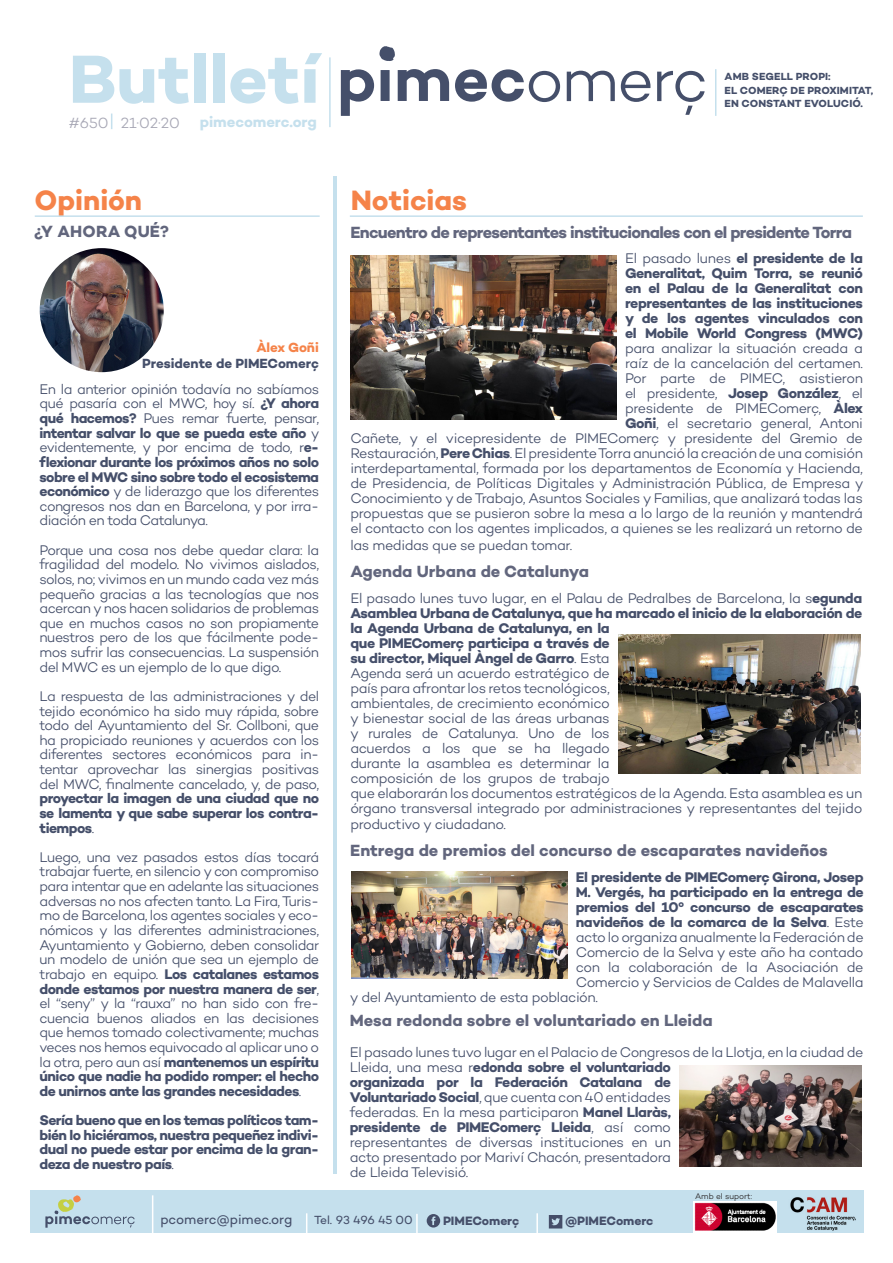
<style>
.page{position:relative;width:893px;height:1263px;background:#fff}
.page>*{position:absolute;margin:0;border:0;box-sizing:border-box;transform-origin:0 0}
.t1{font:700 69.15px "Campton";color:#c5e0ed}
.titols_taronges{font:700 28.5px "Campton";color:#f58349}
.titol_noticies{font:700 16.5px "Campton";letter-spacing:-.01em;color:#62667d}
.titol_noticies-2{font:700 16.5px "Campton";letter-spacing:-.045em;color:#62667d}
.titol_opinió{font:700 16.5px "Campton";letter-spacing:.01em;color:#62667d}
.t2{font:700 15px "Campton";letter-spacing:-.005em;color:#c5e0ed}
.t3{font:300 15px "Campton";letter-spacing:-.005em;color:#a6a6b4}
.t4{font:300 14.25px/14.7px "Campton";letter-spacing:-.035em;color:#454f6a;text-align:justify}
.t5{font:700 14.25px/14.7px "Campton";letter-spacing:-.035em;color:#454f6a;text-align:justify}
.t6{font:700 13.5px "Campton";letter-spacing:-.005em;color:#454f6a}
.t7{font:13.5px "Campton";letter-spacing:-.01em;color:#454f6a}
.t8{font:700 13.5px "Campton";color:#f58349}
.t9{font:700 12.3px "Campton";letter-spacing:-.01em;color:#454f6a}
.t10{font:12px "Campton";letter-spacing:-.015em;color:#454f6a}
.t11{font:700 10.5px/13.5px "Campton";letter-spacing:.01em;color:#454f6a}
.t12{font:300 8.25px "Campton";color:#231f20}
.s1{font-weight:700}
.s2{font-weight:300}
</style>
<div class="page">
<div style="left:30px;top:1190px;width:834px;height:43px;background:#c5e0ed"></div>
<hr style="left:329px;top:57px;width:2px;height:70px;background:#c5e0ed">
<hr style="left:715px;top:69px;width:1px;height:47px;background:#c5e0ed">
<svg style="left:45px;top:1195px;width:90px;height:33px"></svg>
<hr style="left:152px;top:1195px;width:1px;height:58px;background:#fff">
<hr style="left:306px;top:1213px;width:1px;height:33px;background:#fff">
<hr style="left:536px;top:1213px;width:2px;height:33px;background:#fff">
<hr style="left:416px;top:1214px;width:2px;height:32px;background:#fff">
<svg style="left:549px;top:1215px;width:13px;height:13px"></svg>
<div style="left:427px;top:1214px;width:13px;height:13px;background:#454e69;border-radius:50%"></div>
<svg style="left:431px;top:1216px;width:4px;height:9px"></svg>
<svg style="left:341px;top:69px;width:364px;height:47px"></svg>
<svg style="left:379px;top:46px;width:16px;height:15px"></svg>
<hr style="left:350px;top:215px;width:513px;height:2px;background:#c5e0ed">
<hr style="left:35px;top:215px;width:285px;height:2px;background:#c5e0ed">
<hr style="left:333px;top:176px;width:3px;height:998px;background:#c5e0ed">
<img style="left:790px;top:1197px;width:66px;height:34px">
<img style="left:694px;top:1201px;width:82px;height:31px">
<svg style="left:111px;top:114px;width:1px;height:15px"></svg>
<img style="left:40px;top:248px;width:124px;height:124px;border-radius:62px">
<img style="left:618px;top:635px;width:243px;height:139px">
<img style="left:351px;top:872px;width:216px;height:106px">
<img style="left:350px;top:255px;width:266px;height:164px">
<img style="left:679px;top:1066px;width:182px;height:100px">
<p class="t1" style="left:69px;top:35px;width:252px">Butlletí</p>
<p class="t3" style="left:69px;top:113px;width:113px">#650 21·02·20</p>
<p class="t2" style="left:200px;top:112px;width:119px">pimecomerc.org</p>
<p class="titols_taronges" style="left:34px;top:182px;width:109px">Opinión</p>
<p class="titol_opinió" style="left:34px;top:221px;width:137px">¿Y AHORA QUÉ?</p>
<p class="t8" style="left:256px;top:339px;width:64px">Àlex Goñi</p>
<p class="t6" style="left:142px;top:355px;width:178px">Presidente de PIMEComerç</p>
<p class="t4" style="left:40px;top:381px;width:282px">En la anterior opinión todavía no sabíamos qué pasaría con el MWC, hoy sí. <span class="s1">¿Y ahora qué hacemos?</span> Pues remar fuerte, pensar, <span class="s1">intentar salvar lo que se pueda este año</span> y evidentemente, y por encima de todo, r<span class="s1">e&shy;flexionar durante los próximos años no solo sobre el MWC sino sobre todo el ecosistema económico</span> y de liderazgo que los diferentes congresos nos dan en Barcelona, y por irra&shy;diación en toda Catalunya.</p>
<p class="t4" style="left:40px;top:542px;width:281px">Porque una cosa nos debe quedar clara: la fragilidad del modelo. No vivimos aislados, solos, no; vivimos en un mundo cada vez más pequeño gracias a las tecnologías que nos acercan y nos hacen solidarios de problemas que en muchos casos no son propiamente nuestros pero de los que fácilmente pode&shy;mos sufrir las consecuencias. La suspensión del MWC es un ejemplo de lo que digo.</p>
<p class="t4" style="left:40px;top:688px;width:281px">La respuesta de las administraciones y del tejido económico ha sido muy rápida, sobre todo del Ayuntamiento del Sr. Collboni, que ha propiciado reuniones y acuerdos con los diferentes sectores económicos para in&shy;tentar aprovechar las sinergias positivas del MWC, finalmente cancelado, y, de paso, <span class="s1">proyectar la imagen de una ciudad que no se lamenta y que sabe superar los contra&shy;tiempos</span>.</p>
<p class="t4" style="left:40px;top:849px;width:281px">Luego, una vez pasados estos días tocará trabajar fuerte, en silencio y con compromiso para intentar que en adelante las situaciones adversas no nos afecten tanto. La Fira, Turis&shy;mo de Barcelona, los agentes sociales y eco&shy;nómicos y las diferentes administraciones, Ayuntamiento y Gobierno, deben consolidar un modelo de unión que sea un ejemplo de trabajo en equipo. <span class="s1">Los catalanes estamos donde estamos por nuestra manera de ser</span>, el “seny” y la “rauxa” no han sido con fre&shy;cuencia buenos aliados en las decisiones que hemos tomado colectivamente; muchas veces nos hemos equivocado al aplicar uno o la otra, pero aun así <span class="s1">mantenemos un espíritu único que nadie ha podido romper: el hecho de unirnos ante las grandes necesidades</span>.</p>
<p class="t5" style="left:40px;top:1113px;width:281px">Sería bueno que en los temas políticos tam&shy;bién lo hiciéramos, nuestra pequeñez indivi&shy;dual no puede estar por encima de la gran&shy;deza de nuestro país<span class="s2">.</span></p>
<p class="titols_taronges" style="left:351px;top:182px;width:118px">Noticias</p>
<p class="t11" style="left:725px;top:70px;width:107px">AMB SEGELL PROPI:</p>
<p class="t11" style="left:725px;top:83px;width:150px">EL COMERÇ DE PROXIMITAT,<br>EN CONSTANT EVOLUCIÓ.</p>
<p class="titol_noticies-2" style="left:350px;top:221px;width:503px">Encuentro de representantes institucionales con el presidente Torra</p>
<p class="t4" style="left:350px;top:251px;width:515px;text-align:right">El pasado lunes <span class="s1">el presidente de la<br>Generalitat, Quim Torra, se reunió<br>en el Palau de la Generalitat con<br>representantes de las instituciones<br>y de los agentes vinculados con<br>el Mobile World Congress (MWC)<br></span>para analizar la situación creada a<br>raíz de la cancelación del certamen.<br>Por parte de PIMEC, asistieron<br>el presidente, <span class="s1">Josep González</span>, el<br>presidente de PIMEComerç, <span class="s1">Àlex<br>Goñi</span>, el secretario general, Antoni<br>Cañete, y el vicepresidente de PIMEComerç y presidente del Gremio de Restauración, <span class="s1">Pere Chias</span>. El presidente Torra anunció la creación de una comisión interdepartamental, formada por los departamentos de Economía y Hacienda, de Presidencia, de Políticas Digitales y Administración Pública, de Empresa y Conocimiento y de Trabajo, Asuntos Sociales y Familias, que analizará todas las propuestas que se pusieron sobre la mesa a lo largo de la reunión y mantendrá el contacto con los agentes implicados, a quienes se les realizará un retorno de</p>
<p class="t4" style="left:350px;top:538px;width:223px">las medidas que se puedan tomar.</p>
<p class="titol_noticies" style="left:350px;top:561px;width:240px">Agenda Urbana de Catalunya</p>
<p class="t4" style="left:350px;top:590px;width:513px;text-align:left">El pasado lunes tuvo lugar, en el Palau de Pedralbes de Barcelona, la s<span class="s1">egunda Asamblea Urbana de Catalunya, que ha marcado el inicio de la elaboración de la Agenda Urbana de Catalunya, en la<br>que PIMEComerç participa a través de<br>su director, Miquel Àngel de Garro</span>. Esta<br>Agenda será un acuerdo estratégico de<br>país para afrontar los retos tecnológicos,<br>ambientales, de crecimiento económico<br>y bienestar social de las áreas urbanas<br>y rurales de Catalunya. Uno de los<br>acuerdos a los que se ha llegado<br>durante la asamblea es determinar la<br>composición de los grupos de trabajo<br>que elaborarán los documentos estratégicos de la Agenda. Esta asamblea es un órgano transversal integrado por administraciones y representantes del tejido productivo y ciudadano.</p>
<p class="titol_noticies" style="left:350px;top:840px;width:479px">Entrega de premios del concurso de escaparates navideños</p>
<p class="t5" style="left:576px;top:869px;width:289px">El presidente de PIMEComerç Girona, Josep</p>
<p class="t5" style="left:576px;top:884px;width:289px">M. Vergés, ha participado en la entrega de</p>
<p class="t5" style="left:576px;top:899px;width:289px">premios del 10º concurso de escaparates</p>
<p class="t5" style="left:576px;top:914px;width:289px">navideños de la comarca de la Selva<span class="s2">. Este</span></p>
<p class="t4" style="left:576px;top:929px;width:289px">acto lo organiza anualmente la Federación de</p>
<p class="t4" style="left:576px;top:944px;width:289px">Comercio de la Selva y este año ha contado</p>
<p class="t4" style="left:576px;top:959px;width:289px">con la colaboración de la Asociación de</p>
<p class="t4" style="left:576px;top:974px;width:289px">Comercio y Servicios de Caldes de Malavella</p>
<p class="t4" style="left:350px;top:989px;width:249px">y del Ayuntamiento de esta población.</p>
<p class="titol_noticies" style="left:350px;top:1010px;width:364px">Mesa redonda sobre el voluntariado en Lleida</p>
<p class="t4" style="left:350px;top:1044px;width:515px;text-align:left">El pasado lunes tuvo lugar en el Palacio de Congresos de la Llotja, en la ciudad de Lleida, una mesa r<span class="s1">edonda sobre el voluntariado<br>organizada por la Federación Catalana de<br>Voluntariado Social</span>, que cuenta con 40 entidades<br>federadas. En la mesa participaron <span class="s1">Manel Llaràs,<br>presidente de PIMEComerç Lleida</span>, así como<br>representantes de diversas instituciones en un<br>acto presentado por Mariví Chacón, presentadora<br>de Lleida Televisió.</p>
<p class="t12" style="left:695px;top:1191px;width:59px">Amb el suport:</p>
<p class="t7" style="left:160px;top:1211px;width:133px">pcomerc@pimec.org</p>
<p class="t10" style="left:314px;top:1212px;width:100px">Tel. 93 496 45 00</p>
<p class="t9" style="left:443px;top:1213px;width:78px">PIMEComerç</p>
<p class="t9" style="left:565px;top:1213px;width:90px">@PIMEComerc</p>
</div>
